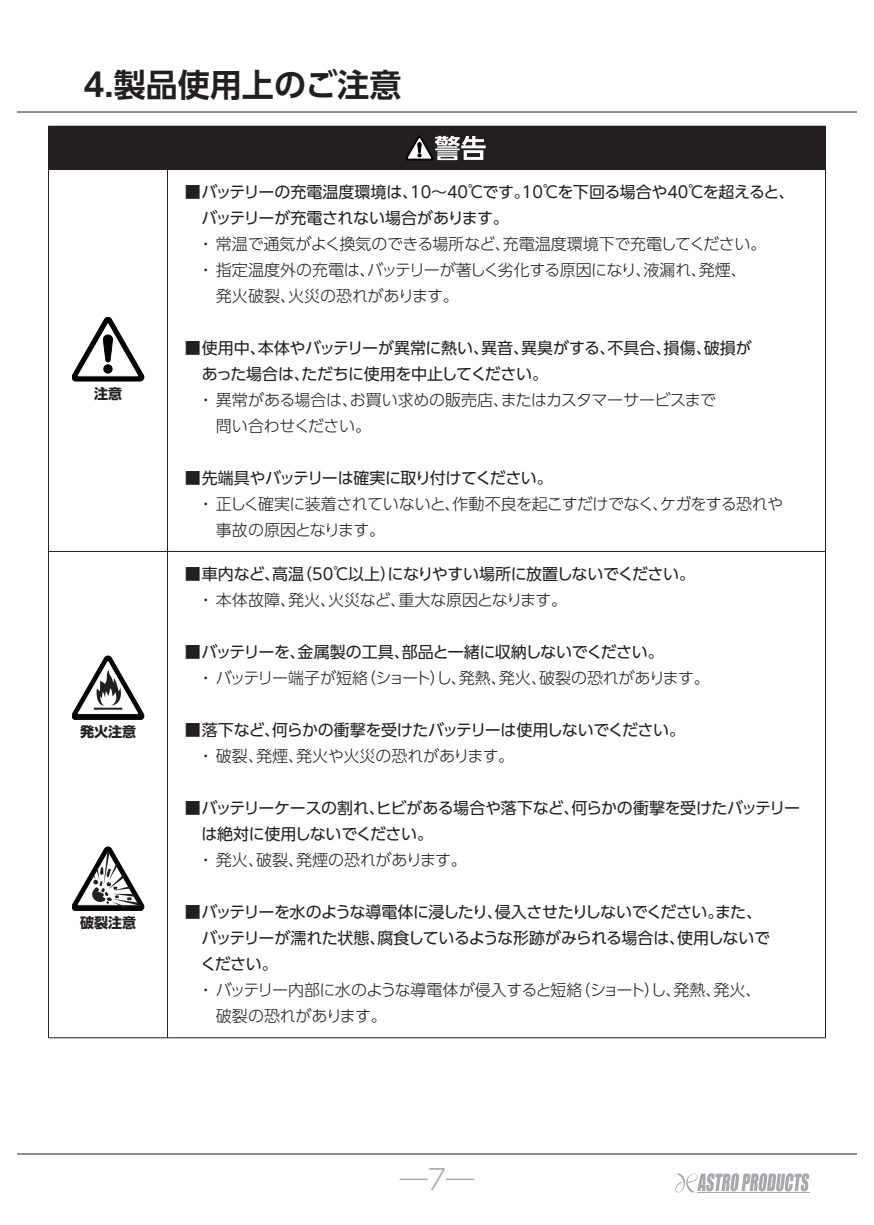
<style>
.page{position:relative;width:874px;height:1225px;background:#fff}
.page>*{position:absolute;margin:0;border:0;box-sizing:border-box;transform-origin:0 0}
.t1{font:700 32px "UD Shin Go Pr 6 De";color:#231f20}
.t2{font:300 28px "UD Shin Go Pr 6";color:#a8a9ad}
.t3{font:16px/26px "UD Shin Go Pr 6";letter-spacing:-.025em;color:#231f20}
.t4{font:300 16px/26px "UD Shin Go Pr 6";letter-spacing:-.02em;color:#231f20}
.t5{font:300 16px/26px "UD Shin Go Pr 6";letter-spacing:-.04em;color:#231f20}
.t6{font:300 16px "UD Shin Go Pr 6";color:#231f20}
.t7{font:700 14px "UD Shin Go Pr 6";color:#231f20}
</style>
<div class="page">
<svg style="left:675px;top:1173px;width:133px;height:20px"></svg>
<hr style="left:696px;top:1192px;width:113px;height:1px;background:#a8a9ad">
<hr style="left:17px;top:1153px;width:839px;height:1px;background:#231f20">
<hr style="left:17px;top:111px;width:839px;height:1px;background:#231f20">
<hr style="left:48px;top:126px;width:1px;height:911px;background:#231f20">
<hr style="left:48px;top:1037px;width:777px;height:1px;background:#231f20">
<hr style="left:824px;top:126px;width:1px;height:911px;background:#231f20">
<hr style="left:167px;top:126px;width:1px;height:911px;background:#231f20">
<div style="left:48px;top:126px;width:777px;height:43px;background:#231f20"></div>
<svg style="left:405px;top:136px;width:80px;height:24px"></svg>
<hr style="left:48px;top:551px;width:777px;height:1px;background:#231f20">
<svg style="left:72px;top:317px;width:72px;height:64px"></svg>
<svg style="left:72px;top:656px;width:72px;height:63px"></svg>
<svg style="left:72px;top:847px;width:72px;height:64px"></svg>
<h1 class="t1" style="left:83px;top:58px;width:319px">4.製品使用上のご注意</h1>
<p class="t7" style="left:94px;top:382px;width:29px">注意</p>
<p class="t7" style="left:80px;top:720px;width:57px">発火注意</p>
<p class="t7" style="left:80px;top:911px;width:57px">破裂注意</p>
<p class="t3" style="left:201px;top:178px;width:594px;text-indent:-17px">■ バッテリーの充電温度環境は、10～40℃です。10℃を下回る場合や40℃を超えると、バッテリーが充電されない場合があります。</p>
<p class="t4" style="left:198px;top:230px;width:570px">・ 常温で通気がよく換気のできる場所など、充電温度環境下で充電してください。</p>
<p class="t4" style="left:198px;top:256px;width:550px">・ 指定温度外の充電は、バッテリーが著しく劣化する原因になり、液漏れ、発煙、</p>
<p class="t6" style="left:216px;top:283px;width:244px">発火破裂、火災の恐れがあります。</p>
<p class="t3" style="left:202px;top:334px;width:551px;text-indent:-17px">■ 使用中、本体やバッテリーが異常に熱い、異音、異臭がする、不具合、損傷、破損があった場合は、ただちに使用を中止してください。</p>
<p class="t4" style="left:216px;top:386px;width:501px;text-indent:-18px">・ 異常がある場合は、お買い求めの販売店、またはカスタマーサービスまで問い合わせください。</p>
<p class="t3" style="left:185px;top:464px;width:369px">■ 先端具やバッテリーは確実に取り付けてください。</p>
<p class="t5" style="left:216px;top:490px;width:568px;text-indent:-18px">・ 正しく確実に装着されていないと、作動不良を起こすだけでなく、ケガをする恐れや事故の原因となります。</p>
<p class="t3" style="left:185px;top:560px;width:511px">■ 車内など、高温（50℃以上）になりやすい場所に放置しないでください。</p>
<p class="t4" style="left:198px;top:586px;width:370px">・ 本体故障、発火、火災など、重大な原因となります。</p>
<p class="t3" style="left:185px;top:638px;width:480px">■ バッテリーを、金属製の工具、部品と一緒に収納しないでください。</p>
<p class="t4" style="left:198px;top:664px;width:513px">・ バッテリー端子が短絡（ショート）し、発熱、発火、破裂の恐れがあります。</p>
<p class="t3" style="left:185px;top:716px;width:501px">■ 落下など、何らかの衝撃を受けたバッテリーは使用しないでください。</p>
<p class="t4" style="left:198px;top:742px;width:318px">・ 破裂、発煙、発火や火災の恐れがあります。</p>
<p class="t3" style="left:201px;top:794px;width:599px;text-indent:-17px">■ バッテリーケースの割れ、ヒビがある場合や落下など、何らかの衝撃を受けたバッテリーは絶対に使用しないでください。</p>
<p class="t6" style="left:198px;top:847px;width:270px">・ 発火、破裂、発煙の恐れがあります。</p>
<p class="t3" style="left:200px;top:898px;width:571px;text-indent:-16px">■ バッテリーを水のような導電体に浸したり、侵入させたりしないでください。また、バッテリーが濡れた状態、腐食しているような形跡がみられる場合は、使用しないでください。</p>
<p class="t4" style="left:216px;top:976px;width:546px;text-indent:-18px">・ バッテリー内部に水のような導電体が侵入すると短絡（ショート）し、発熱、発火、破裂の恐れがあります。</p>
<h2 class="t2" style="left:399px;top:1156px;width:76px">―7―</h2>
</div>
